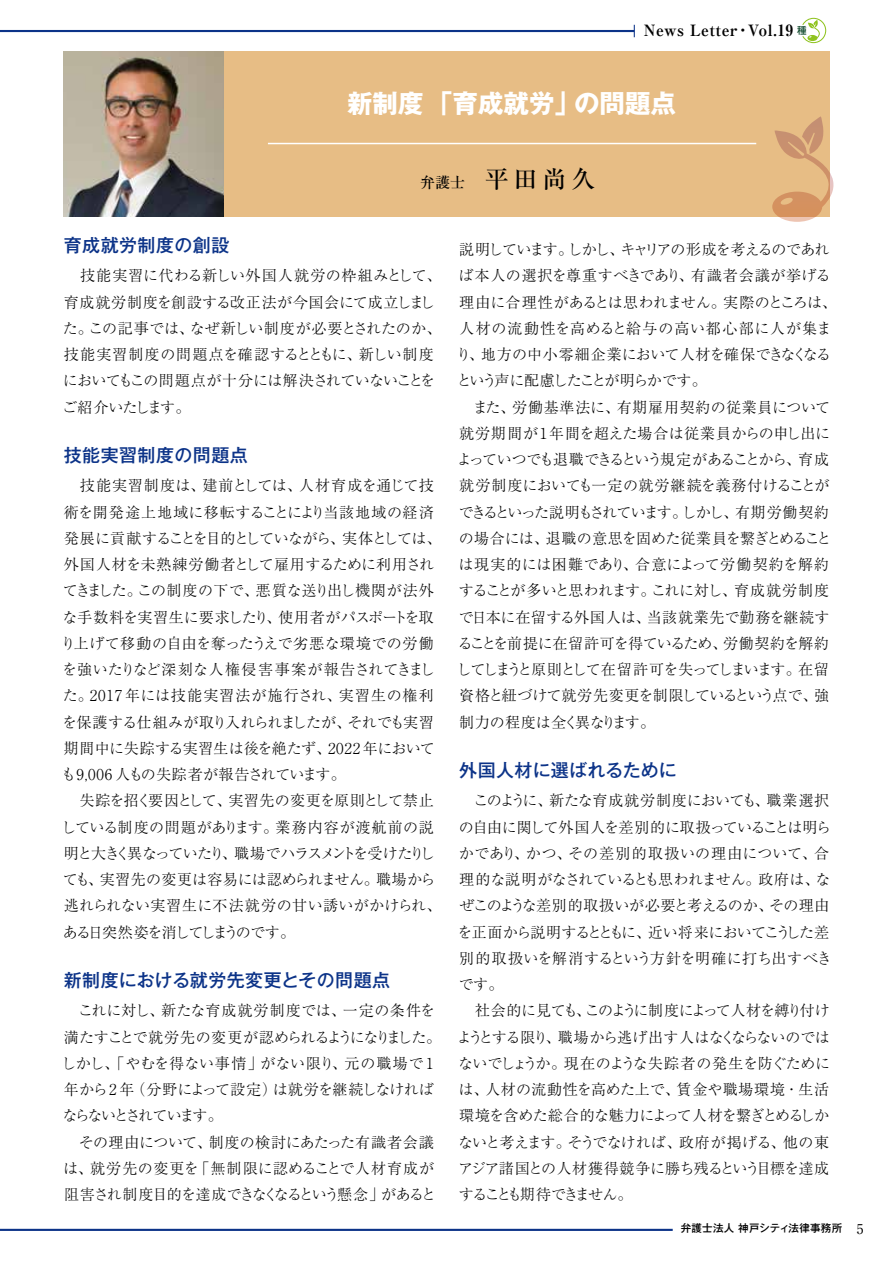
<style>
.page{position:relative;width:893px;height:1263px;background:#fff}
.page>*{position:absolute;margin:0;border:0;box-sizing:border-box;transform-origin:0 0}
.t1{font:700 25.5px "Gothic MB101 Pr 6 N";color:#fff}
.t2{font:500 24px "Ryumin Pr 6 N";color:#000}
.t3{font:500 18px "Gothic MB101 Pr 6 N";letter-spacing:.025em;color:#0c3388}
.t4{font:700 expanded 15.6px "Ryumin Pr 6 N";letter-spacing:.025em;color:#000}
.t5{font:300 15px/26.2px "Ryumin Pr 6 N";letter-spacing:-.015em;color:#000}
.t6{font:300 15px/26.2px "Ryumin Pr 6 N";letter-spacing:.01em;color:#000}
.t7{font:500 10.5px "Gothic MB101 Pr 6 N";letter-spacing:.025em;color:#000}
.s1{font-family:"UD Shin M Go Pr 6 N";font-weight:500;font-stretch:normal;font-size:9.6px;color:#114b2e}
.s2{font-size:15px}
.s3{font-family:"Ryumin Pr 6 N";font-weight:400;font-size:13.5px}
</style>
<div class="page">
<hr style="left:0;top:1229px;width:673px;height:2px;background:#0c3388">
<svg style="left:634px;top:25px;width:1px;height:12px"></svg>
<hr style="left:0;top:30px;width:634px;height:2px;background:#0c3388">
<svg style="left:802px;top:17px;width:25px;height:27px"></svg>
<div style="left:177px;top:51px;width:652px;height:165px;background:#e7bd85"></div>
<hr style="left:268px;top:143px;width:488px;height:1px;background:#fff">
<svg style="left:772px;top:116px;width:62px;height:106px"></svg>
<img style="left:64px;top:51px;width:159px;height:165px">
<p class="t4" style="left:644px;top:18px;width:164px">News Letter・Vol.19 <span class="s1">種</span></p>
<h1 class="t1" style="left:347px;top:82px;width:331px">新制度「育成就労」の問題点</h1>
<h2 class="t2" style="left:420px;top:160px;width:176px"><span class="s2">弁護士</span> 平田尚久</h2>
<p class="t3" style="left:64px;top:230px;width:167px">育成就労制度の創設</p>
<p class="t6" style="left:62px;top:262px;width:381px">　技能実習に代わる新しい外国人就労の枠組みとして、育成就労制度を創設する改正法が今国会にて成立しました。この記事では、なぜ新しい制度が必要とされたのか、技能実習制度の問題点を確認するとともに、新しい制度においてもこの問題点が十分には解決されていないことをご紹介いたします。</p>
<p class="t3" style="left:64px;top:440px;width:186px">技能実習制度の問題点</p>
<p class="t5" style="left:61px;top:472px;width:382px">　技能実習制度は、建前としては、人材育成を通じて技術を開発途上地域に移転することにより当該地域の経済発展に貢献することを目的としていながら、実体としては、外国人材を未熟練労働者として雇用するために利用されてきました。この制度の下で、悪質な送り出し機関が法外な手数料を実習生に要求したり、使用者がパスポートを取り上げて移動の自由を奪ったうえで劣悪な環境での労働を強いたりなど深刻な人権侵害事案が報告されてきました。2017 年には技能実習法が施行され、実習生の権利を保護する仕組みが取り入れられましたが、それでも実習期間中に失踪する実習生は後を絶たず、2022 年においても9,006 人もの失踪者が報告されています。<br>　失踪を招く要因として、実習先の変更を原則として禁止している制度の問題があります。業務内容が渡航前の説明と大きく異なっていたり、職場でハラスメントを受けたりしても、実習先の変更は容易には認められません。職場から逃れられない実習生に不法就労の甘い誘いがかけられ、ある日突然姿を消してしまうのです。</p>
<p class="t3" style="left:64px;top:965px;width:328px">新制度における就労先変更とその問題点</p>
<p class="t5" style="left:61px;top:997px;width:382px">　これに対し、新たな育成就労制度では、一定の条件を満たすことで就労先の変更が認められるようになりました。しかし、「やむを得ない事情」がない限り、元の職場で1年から2 年（分野によって設定）は就労を継続しなければならないとされています。<br>　その理由について、制度の検討にあたった有識者会議は、就労先の変更を「無制限に認めることで人材育成が阻害され制度目的を達成できなくなるという懸念」があると</p>
<p class="t5" style="left:456px;top:235px;width:382px">説明しています。しかし、キャリアの形成を考えるのであれば本人の選択を尊重すべきであり、有識者会議が挙げる理由に合理性があるとは思われません。実際のところは、人材の流動性を高めると給与の高い都心部に人が集まり、地方の中小零細企業において人材を確保できなくなるという声に配慮したことが明らかです。<br>　また、労働基準法に、有期雇用契約の従業員について就労期間が１年間を超えた場合は従業員からの申し出によっていつでも退職できるという規定があることから、育成就労制度においても一定の就労継続を義務付けることができるといった説明もされています。しかし、有期労働契約の場合には、退職の意思を固めた従業員を繋ぎとめることは現実的には困難であり、合意によって労働契約を解約することが多いと思われます。これに対し、育成就労制度で日本に在留する外国人は、当該就業先で勤務を継続することを前提に在留許可を得ているため、労働契約を解約してしまうと原則として在留許可を失ってしまいます。在留資格と紐づけて就労先変更を制限しているという点で、強制力の程度は全く異なります。</p>
<p class="t3" style="left:459px;top:755px;width:219px">外国人材に選ばれるために</p>
<p class="t5" style="left:457px;top:787px;width:376px">　このように、新たな育成就労制度においても、職業選択の自由に関して外国人を差別的に取扱っていることは明らかであり、かつ、その差別的取扱いの理由について、合理的な説明がなされているとも思われません。政府は、なぜこのような差別的取扱いが必要と考えるのか、その理由を正面から説明するとともに、近い将来においてこうした差別的取扱いを解消するという方針を明確に打ち出すべきです。<br>　社会的に見ても、このように制度によって人材を縛り付けようとする限り、職場から逃げ出す人はなくならないのではないでしょうか。現在のような失踪者の発生を防ぐためには、人材の流動性を高めた上で、賃金や職場環境・生活環境を含めた総合的な魅力によって人材を繋ぎとめるしかないと考えます。そうでなければ、政府が掲げる、他の東アジア諸国との人材獲得競争に勝ち残るという目標を達成することも期待できません。</p>
<p class="t7" style="left:681px;top:1219px;width:184px">弁護士法人 神戸シティ法律事務所 <span class="s3">5</span></p>
</div>
